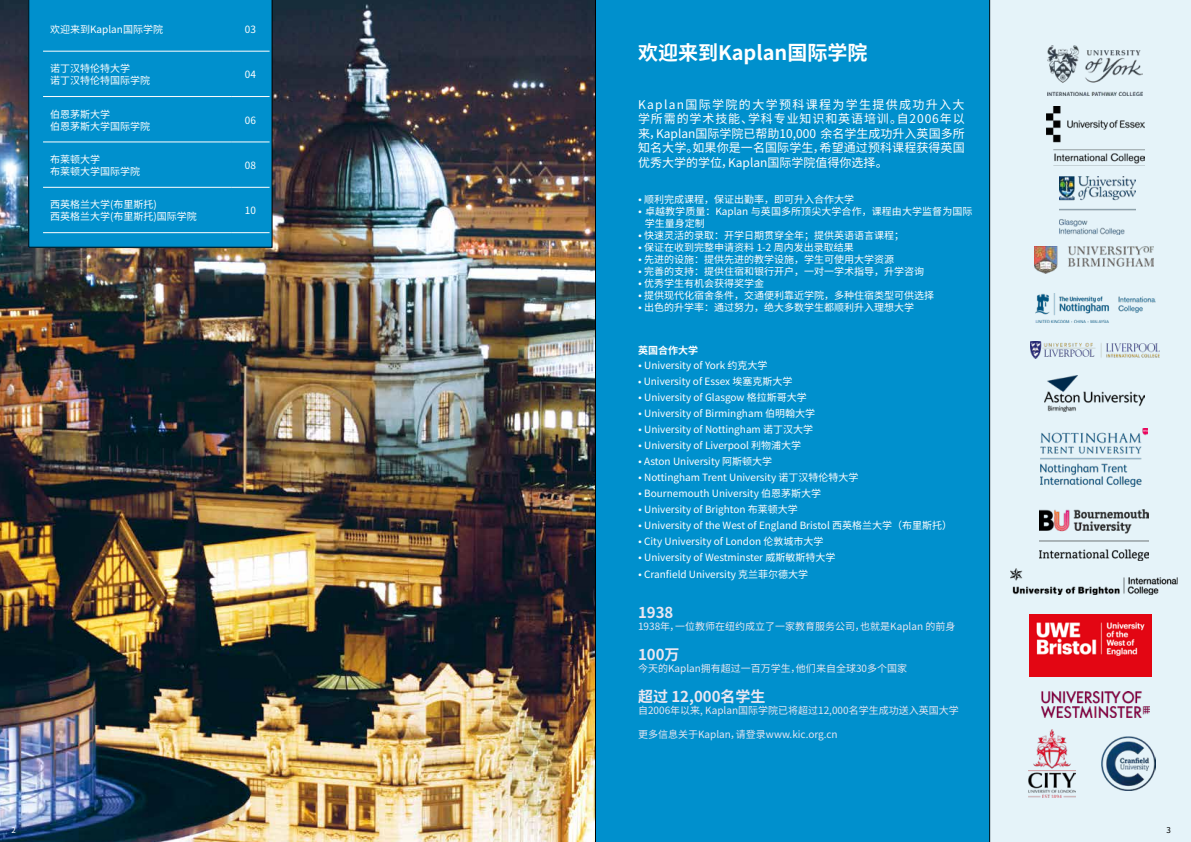
<style>
.page{position:relative;width:1191px;height:842px;background:#fff}
.page>*{position:absolute;margin:0;border:0;box-sizing:border-box;transform-origin:0 0}
.t1{font:700 20px "Noto Sans Hans";color:#fff}
.t2{font:700 15px "Noto Sans Hans";color:#e9e6f1}
.t3{font:12px/14.4px "Noto Sans Hans";letter-spacing:.005em;color:#fff;text-align:justify}
.t4{font:10px/12px "Noto Sans Hans";color:#fff}
.t5{font:10px "Noto Sans Hans";color:#e9e6f1}
.t6{font:700 10px "Noto Sans Hans";color:#fff}
.t7{font:8px "Noto Sans Hans";color:#fff}
.t8{font:8px "Noto Sans Hans";color:#000}
.s1{font-family:"Minion Pro"}
</style>
<div class="page">
<img style="left:0;top:0;width:595px;height:842px">
<div style="left:29px;top:0;width:243px;height:247px;background:#0090cd"></div>
<div style="left:595px;top:0;width:394px;height:842px;background:#0090cd"></div>
<div style="left:989px;top:0;width:202px;height:842px;background:#e5f3f9"></div>
<img style="left:1047px;top:46px;width:95px;height:49px">
<img style="left:1059px;top:176px;width:76px;height:58px">
<img style="left:1034px;top:246px;width:119px;height:28px">
<img style="left:1035px;top:293px;width:120px;height:30px">
<img style="left:1040px;top:428px;width:107px;height:58px">
<img style="left:1030px;top:342px;width:130px;height:16px">
<img style="left:1044px;top:375px;width:100px;height:37px">
<img style="left:1039px;top:510px;width:109px;height:50px">
<img style="left:1010px;top:568px;width:167px;height:26px">
<img style="left:1029px;top:614px;width:122px;height:62px">
<img style="left:1029px;top:730px;width:46px;height:67px">
<img style="left:1041px;top:692px;width:108px;height:25px">
<img style="left:1101px;top:736px;width:54px;height:55px">
<img style="left:1046px;top:106px;width:98px;height:59px">
<p class="t4" style="left:50px;top:23px;width:114px">欢迎来到Kaplan国际学院</p>
<p class="t4" style="left:245px;top:23px;width:13px">03</p>
<p class="t4" style="left:50px;top:63px;width:101px">诺丁汉特伦特大学<br>诺丁汉特伦特国际学院</p>
<p class="t4" style="left:245px;top:69px;width:13px">04</p>
<p class="t4" style="left:50px;top:108px;width:101px">伯恩茅斯大学<br>伯恩茅斯大学国际学院</p>
<p class="t4" style="left:245px;top:114px;width:13px">06</p>
<p class="t4" style="left:50px;top:154px;width:91px">布莱顿大学<br>布莱顿大学国际学院</p>
<p class="t4" style="left:245px;top:160px;width:13px">08</p>
<p class="t4" style="left:50px;top:199px;width:148px">西英格兰大学(布里斯托)<br>西英格兰大学(布里斯托)国际学院</p>
<p class="t4" style="left:245px;top:205px;width:13px">10</p>
<h1 class="t1" style="left:638px;top:42px;width:231px">欢迎来到Kaplan国际学院</h1>
<p class="t3" style="left:638px;top:98px;width:328px">Kaplan国际学院的大学预科课程为学生提供成功升入大学所需的学术技能、学科专业知识和英语培训。自2006年以来，Kaplan国际学院已帮助10,000 余名学生成功升入英国多所知名大学。如果你是一名国际学生，希望通过预科课程获得英国优秀大学的学位，Kaplan国际学院值得你选择。</p>
<p class="t4" style="left:638px;top:193px;width:218px"><span class="s1">•</span> 顺利完成课程，保证出勤率，即可升入合作大学</p>
<p class="t4" style="left:645px;top:205px;width:329px;text-indent:-7px"><span class="s1">•</span> 卓越教学质量：Kaplan 与英国多所顶尖大学合作，课程由大学监督为国际学生量身定制</p>
<p class="t4" style="left:638px;top:229px;width:268px"><span class="s1">•</span> 快速灵活的录取：开学日期贯穿全年；提供英语语言课程；</p>
<p class="t4" style="left:638px;top:241px;width:217px"><span class="s1">•</span> 保证在收到完整申请资料 1-2 周内发出录取结果</p>
<p class="t4" style="left:638px;top:253px;width:258px"><span class="s1">•</span> 先进的设施：提供先进的教学设施，学生可使用大学资源</p>
<p class="t4" style="left:638px;top:265px;width:288px"><span class="s1">•</span> 完善的支持：提供住宿和银行开户，一对一学术指导，升学咨询</p>
<p class="t4" style="left:638px;top:277px;width:128px"><span class="s1">•</span> 优秀学生有机会获得奖学金</p>
<p class="t4" style="left:638px;top:289px;width:298px"><span class="s1">•</span> 提供现代化宿舍条件，交通便利靠近学院，多种住宿类型可供选择</p>
<p class="t4" style="left:638px;top:301px;width:278px"><span class="s1">•</span> 出色的升学率：通过努力，绝大多数学生都顺利升入理想大学</p>
<p class="t6" style="left:638px;top:345px;width:61px">英国合作大学</p>
<p class="t4" style="left:638px;top:359px;width:131px"><span class="s1">•</span> University of York 约克大学</p>
<p class="t4" style="left:638px;top:375px;width:156px">• University of Essex 埃塞克斯大学</p>
<p class="t4" style="left:638px;top:391px;width:170px"><span class="s1">•</span> University of Glasgow 格拉斯哥大学</p>
<p class="t4" style="left:638px;top:407px;width:179px"><span class="s1">•</span> University of Birmingham 伯明翰大学</p>
<p class="t4" style="left:638px;top:423px;width:177px"><span class="s1">•</span> University of Nottingham 诺丁汉大学</p>
<p class="t4" style="left:638px;top:439px;width:165px"><span class="s1">•</span> University of Liverpool 利物浦大学</p>
<p class="t4" style="left:638px;top:455px;width:136px"><span class="s1">•</span> Aston University 阿斯顿大学</p>
<p class="t4" style="left:638px;top:471px;width:222px"><span class="s1">•</span> Nottingham Trent University 诺丁汉特伦特大学</p>
<p class="t4" style="left:638px;top:487px;width:185px"><span class="s1">•</span> Bournemouth University 伯恩茅斯大学</p>
<p class="t4" style="left:638px;top:503px;width:161px"><span class="s1">•</span> University of Brighton 布莱顿大学</p>
<p class="t4" style="left:638px;top:519px;width:316px"><span class="s1">•</span> University of the West of England Bristol 西英格兰大学（布里斯托）</p>
<p class="t4" style="left:638px;top:535px;width:187px"><span class="s1">•</span> City University of London 伦敦城市大学</p>
<p class="t4" style="left:638px;top:551px;width:199px"><span class="s1">•</span> University of Westminster 威斯敏斯特大学</p>
<p class="t4" style="left:638px;top:568px;width:172px"><span class="s1">•</span> Cranfield University 克兰菲尔德大学</p>
<h2 class="t2" style="left:638px;top:604px;width:37px">1938</h2>
<p class="t5" style="left:638px;top:620px;width:319px">1938年，一位教师在纽约成立了一家教育服务公司，也就是Kaplan 的前身</p>
<h2 class="t2" style="left:638px;top:646px;width:43px">100万</h2>
<p class="t5" style="left:638px;top:662px;width:270px">今天的Kaplan拥有超过一百万学生，他们来自全球30多个国家</p>
<h2 class="t2" style="left:638px;top:688px;width:129px">超过 12,000名学生</h2>
<p class="t5" style="left:638px;top:704px;width:322px">自2006年以来, Kaplan国际学院已将超过12,000名学生成功送入英国大学</p>
<p class="t5" style="left:638px;top:728px;width:201px">更多信息关于Kaplan，请登录www.kic.org.cn</p>
<p class="t7" style="left:11px;top:825px;width:6px">2</p>
<p class="t8" style="left:1166px;top:825px;width:6px">3</p>
</div>
